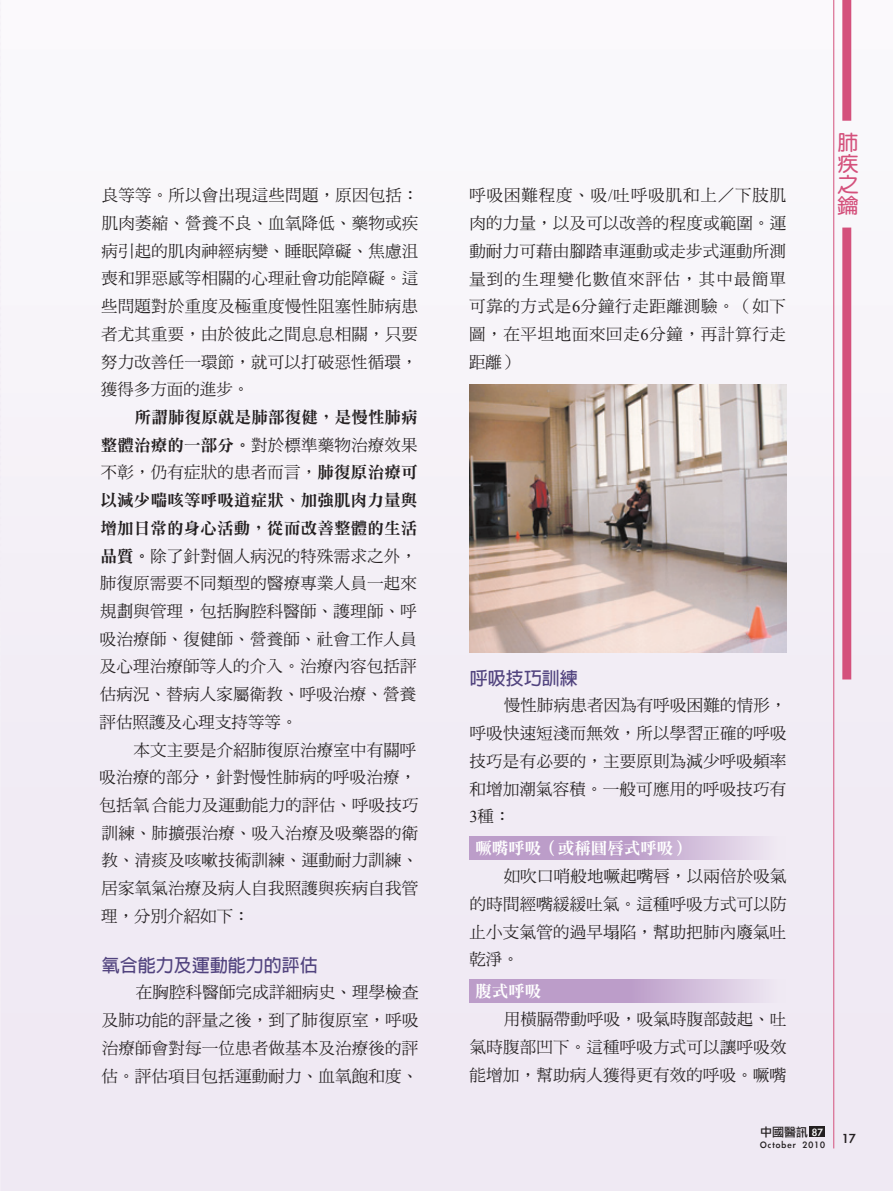
<style>
.page{position:relative;width:893px;height:1191px;background:#fff}
.page>*{position:absolute;margin:0;border:0;box-sizing:border-box;transform-origin:0 0}
.t1{font:21px/21px "DF Yuan Std W7";color:#d4517c;text-align:justify}
.t2{font:700 18px "Lin Gothic";color:#51437e}
.t3{font:16.5px/27.8px "DF Ming Std W5";letter-spacing:.01em;color:#231f20;text-align:justify}
.t4{font:16.5px/27.8px "DF Ming Std W9";letter-spacing:.01em;color:#231f20}
.t5{font:16.5px "DF Ming Std W9";color:#fff}
.t6{font:15px "Li Gothic Med";color:#231f20}
.t7{font:12px "Li Gothic Med";color:#231f20}
.t8{font:10.5px "Li Gothic Med";letter-spacing:.1em;color:#231f20}
.s1{font-family:"DF Ming Std W9"}
.s2{font-family:"Times New Roman"}
.s3{color:#fff}
</style>
<div class="page">
<img style="left:0;top:0;width:893px;height:1191px">
<img style="left:470px;top:384px;width:317px;height:268px">
<svg style="left:470px;top:836px;width:316px;height:23px;background:#c9b0d3"></svg>
<svg style="left:470px;top:979px;width:316px;height:23px;background:#c9b0d3"></svg>
<div style="left:810px;top:1126px;width:15px;height:11px;background:#231f20"></div>
<hr style="left:833px;top:0;width:1px;height:1148px;background:#d4517c">
<div style="left:842px;top:227px;width:9px;height:452px;background:#d4517c"></div>
<div style="left:842px;top:0;width:9px;height:121px;background:#d4517c"></div>
<p class="t3" style="left:101px;top:181px;width:319px">良等等。所以會出現這些問題，原因包括：肌肉萎縮、營養不良、血氧降低、藥物或疾病引起的肌肉神經病變、睡眠障礙、焦慮沮喪和罪惡感等相關的心理社會功能障礙。這些問題對於重度及極重度慢性阻塞性肺病患者尤其重要，由於彼此之間息息相關，只要努力改善任一環節，就可以打破惡性循環，獲得多方面的進步。</p>
<p class="t4" style="left:135px;top:403px;width:284px">所謂肺復原就是肺部復健，是慢性肺病</p>
<p class="t3" style="left:101px;top:431px;width:318px"><span class="s1">整體治療的一部分。</span>對於標準藥物治療效果不彰，仍有症狀的患者而言，<span class="s1">肺復原治療可</span></p>
<p class="t4" style="left:100px;top:486px;width:318px">以減少喘咳等呼吸道症狀、加強肌肉力量與增加日常的身心活動，從而改善整體的生活</p>
<p class="t3" style="left:100px;top:541px;width:319px"><span class="s1">品質。</span>除了針對個人病況的特殊需求之外，肺復原需要不同類型的醫療專業人員一起來規劃與管理，包括胸腔科醫師、護理師、呼吸治療師、復健師、營養師、社會工作人員及心理治療師等人的介入。治療內容包括評估病況、替病人家屬衛教、呼吸治療、營養評估照護及心理支持等等。</p>
<p class="t3" style="left:99px;top:735px;width:321px;text-align:left;text-indent:34px">本文主要是介紹肺復原治療室中有關呼吸治療的部分，針對慢性肺病的呼吸治療，包括氧合能力及運動能力的評估、呼吸技巧訓練、肺擴張治療、吸入治療及吸藥器的衛教、清痰及咳嗽技術訓練、運動耐力訓練、居家氧氣治療及病人自我照護與疾病自我管理，分別介紹如下：</p>
<p class="t2" style="left:102px;top:956px;width:217px">氧合能力及運動能力的評估</p>
<p class="t3" style="left:102px;top:978px;width:319px;text-indent:34px">在胸腔科醫師完成詳細病史、理學檢查及肺功能的評量之後，到了肺復原室，呼吸治療師會對每一位患者做基本及治療後的評估。評估項目包括運動耐力、血氧飽和度、</p>
<p class="t3" style="left:469px;top:181px;width:319px">呼吸困難程度、吸<span class="s2">/</span>吐呼吸肌和上／下肢肌肉的力量，以及可以改善的程度或範圍。運動耐力可藉由腳踏車運動或走步式運動所測量到的生理變化數值來評估，其中最簡單可靠的方式是<span class="s2">6</span>分鐘行走距離測驗。（如下圖，在平坦地面來回走<span class="s2">6</span>分鐘，再計算行走距離）</p>
<p class="t1" style="left:837px;top:132px;width:22px">肺疾之鑰</p>
<p class="t2" style="left:470px;top:669px;width:109px">呼吸技巧訓練</p>
<p class="t3" style="left:469px;top:691px;width:319px;text-indent:34px">慢性肺病患者因為有呼吸困難的情形，呼吸快速短淺而無效，所以學習正確的呼吸技巧是有必要的，主要原則為減少呼吸頻率和增加潮氣容積。一般可應用的呼吸技巧有<span class="s2">3</span>種：</p>
<p class="t5" style="left:475px;top:838px;width:216px">噘嘴呼吸（或稱圓唇式呼吸）</p>
<p class="t3" style="left:469px;top:862px;width:319px;text-indent:34px">如吹口哨般地噘起嘴唇，以兩倍於吸氣的時間經嘴緩緩吐氣。這種呼吸方式可以防止小支氣管的過早塌陷，幫助把肺內廢氣吐乾淨。</p>
<p class="t5" style="left:475px;top:981px;width:67px">腹式呼吸</p>
<p class="t3" style="left:470px;top:1005px;width:319px;text-indent:34px">用橫膈帶動呼吸，吸氣時腹部鼓起、吐氣時腹部凹下。這種呼吸方式可以讓呼吸效能增加，幫助病人獲得更有效的呼吸。噘嘴</p>
<p class="t7" style="left:760px;top:1125px;width:64px">中國醫訊 <span class="s3">87</span></p>
<p class="t8" style="left:760px;top:1139px;width:66px">October 2010</p>
<p class="t6" style="left:842px;top:1130px;width:15px">17</p>
</div>
